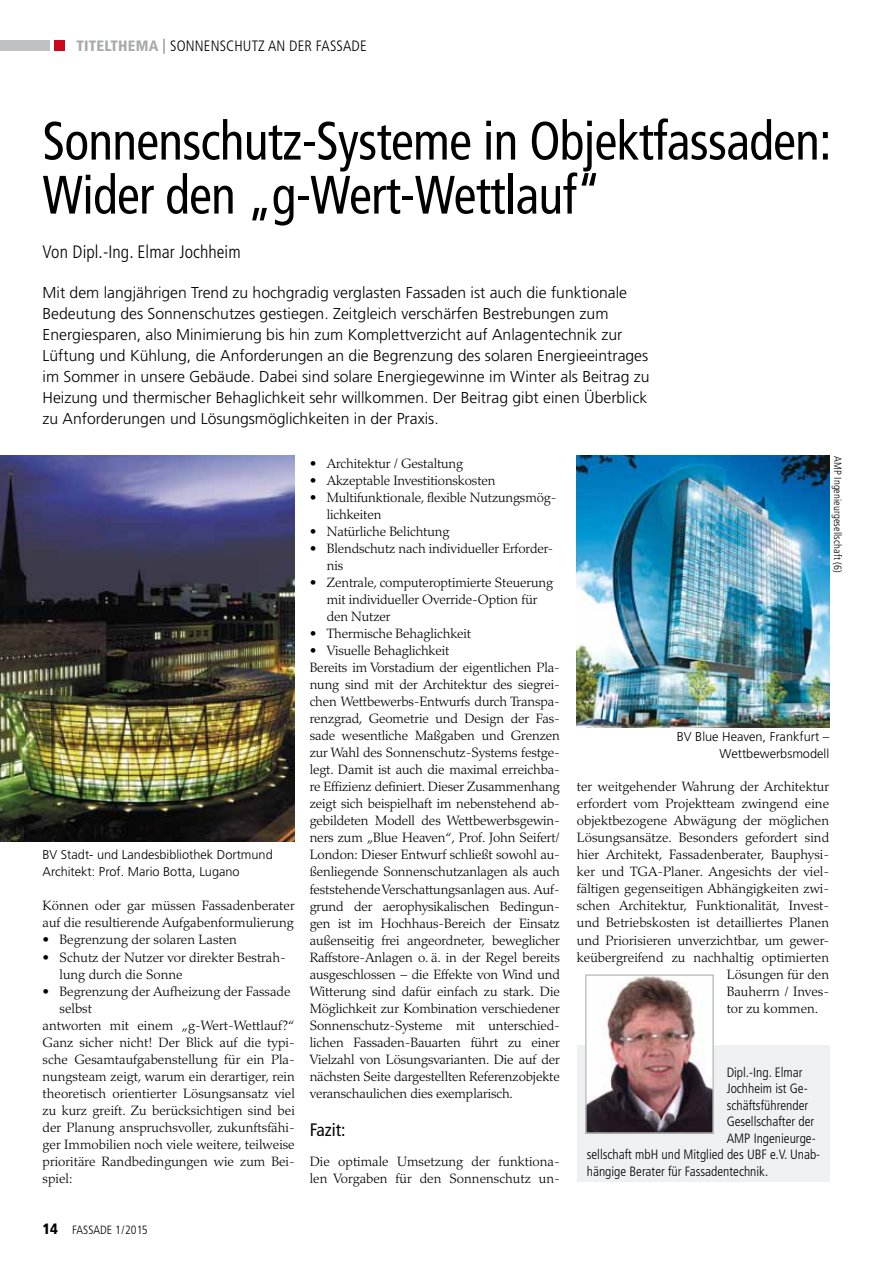
<style>
.page{position:relative;width:893px;height:1263px;background:#fff}
.page>*{position:absolute;margin:0;border:0;box-sizing:border-box;transform-origin:0 0}
.t1{font:condensed 54px/54px "Frutiger";letter-spacing:-.01em;color:#000;scale:.94 1}
.t2{font:300 condensed 18px "Frutiger";color:#000}
.t3{font:condensed 18px "Frutiger";color:#000}
.t4{font:300 15.75px/21px "Frutiger";color:#000}
.t5{font:300 condensed 15px "Frutiger";letter-spacing:.01em;color:#000}
.t6{font:300 13.5px/17px "Palatino";letter-spacing:-.01em;color:#000}
.t7{font:300 condensed 13.5px "Frutiger";color:#000}
.t8{font:300 12.75px/17px "Frutiger";color:#000}
.t9{font:300 condensed 12px "Frutiger";color:#000}
.t10{font:300 condensed 10.5px "Frutiger";color:#000}
.s1{font-weight:900;color:#a9aaac}
.s2{color:#4d4846}
.s3{font-weight:900;font-size:15px}
</style>
<div class="page">
<div style="left:0;top:41px;width:49px;height:10px;background:#c0c1c2"></div>
<div style="left:54px;top:41px;width:10px;height:10px;background:#cd071e"></div>
<img style="left:0;top:456px;width:295px;height:385px">
<img style="left:577px;top:456px;width:252px;height:271px">
<div style="left:577px;top:1045px;width:252px;height:137px;background:#eff0f1"></div>
<img style="left:588px;top:977px;width:123px;height:154px">
<div style="left:585px;top:974px;width:129px;height:160px;border:2px solid #c0c1c2"></div>
<p class="t5" style="left:77px;top:37px;width:292px"><span class="s1">TITELTHEMA</span> <span class="s2">|</span> Sonnenschutz an der Fassade</p>
<h1 class="t1" style="left:43px;top:114px;width:841px">Sonnenschutz-Systeme in Objektfassaden:<br>Wider den „g-Wert-Wettlauf“</h1>
<h2 class="t2" style="left:43px;top:242px;width:200px">Von Dipl.-Ing. Elmar Jochheim</h2>
<p class="t4" style="left:43px;top:282px;width:609px">Mit dem langjährigen Trend zu hochgradig verglasten Fassaden ist auch die funktionale Bedeutung des Sonnenschutzes gestiegen. Zeitgleich verschärfen Bestrebungen zum Energiesparen, also Minimierung bis hin zum Komplettverzicht auf Anlagentechnik zur Lüftung und Kühlung, die Anforderungen an die Begrenzung des solaren Energieeintrages im Sommer in unsere Gebäude. Dabei sind solare Energiegewinne im Winter als Beitrag zu Heizung und thermischer Behaglichkeit sehr willkommen. Der Beitrag gibt einen Überblick zu Anforderungen und Lösungsmöglichkeiten in der Praxis.</p>
<p class="t8" style="left:43px;top:846px;width:232px">BV Stadt- und Landesbibliothek Dortmund<br>Architekt: Prof. Mario Botta, Lugano</p>
<p class="t6" style="left:43px;top:898px;width:254px">Können oder gar müssen Fassadenberater auf die resultierende Aufgabenformulierung</p>
<p class="t6" style="left:43px;top:932px;width:196px">• Begrenzung der solaren Lasten</p>
<p class="t6" style="left:60px;top:949px;width:228px;text-indent:-17px">• Schutz der Nutzer vor direkter Bestrah&shy;lung durch die Sonne</p>
<p class="t6" style="left:43px;top:983px;width:250px">• Begrenzung der Aufheizung der Fassade</p>
<p class="t6" style="left:60px;top:1000px;width:34px">selbst</p>
<p class="t6" style="left:43px;top:1017px;width:254px">antworten mit einem „g-Wert-Wettlauf?“</p>
<p class="t6" style="left:43px;top:1034px;width:254px">Ganz sicher nicht! Der Blick auf die typi-</p>
<p class="t6" style="left:43px;top:1051px;width:254px">sche Gesamtaufgabenstellung für ein Pla-</p>
<p class="t6" style="left:43px;top:1068px;width:254px">nungsteam zeigt, warum ein derartiger, rein</p>
<p class="t6" style="left:43px;top:1085px;width:254px">theoretisch orientierter Lösungsansatz viel</p>
<p class="t6" style="left:43px;top:1102px;width:254px">zu kurz greift. Zu berücksichtigen sind bei</p>
<p class="t6" style="left:43px;top:1119px;width:254px">der Planung anspruchsvoller, zukunftsfähi-</p>
<p class="t6" style="left:43px;top:1136px;width:254px">ger Immobilien noch viele weitere, teilweise</p>
<p class="t6" style="left:43px;top:1153px;width:254px">prioritäre Randbedingungen wie zum Bei-</p>
<p class="t6" style="left:43px;top:1170px;width:31px">spiel:</p>
<p class="t6" style="left:310px;top:455px;width:155px">• Architektur / Gestaltung</p>
<p class="t6" style="left:310px;top:472px;width:187px">• Akzeptable Investitionskosten</p>
<p class="t6" style="left:327px;top:489px;width:231px;text-indent:-17px">• Multifunktionale, flexible Nutzungsmög&shy;lichkeiten</p>
<p class="t6" style="left:310px;top:523px;width:141px">• Natürliche Belichtung</p>
<p class="t6" style="left:327px;top:540px;width:228px;text-indent:-17px">• Blendschutz nach individueller Erforder&shy;nis</p>
<p class="t6" style="left:327px;top:574px;width:228px;text-indent:-17px">• Zentrale, computeroptimierte Steuerung mit individueller Override-Option für den Nutzer</p>
<p class="t6" style="left:310px;top:625px;width:163px">• Thermische Behaglichkeit</p>
<p class="t6" style="left:310px;top:642px;width:252px">• Visuelle Behaglichkeit<br>Bereits im Vorstadium der eigentlichen Pla&shy;nung sind mit der Architektur des siegrei&shy;chen Wettbewerbs-Entwurfs durch Transpa&shy;renzgrad, Geometrie und Design der Fas&shy;sade wesentliche Maßgaben und Grenzen zur Wahl des Sonnenschutz-Systems festge&shy;legt. Damit ist auch die maximal erreichba&shy;re Effizienz definiert. Dieser Zusammenhang zeigt sich beispielhaft im nebenstehend ab&shy;gebildeten Modell des Wettbewerbsgewin&shy;ners zum „Blue Heaven“, Prof. John Seifert/ London: Dieser Entwurf schließt sowohl au&shy;ßenliegende Sonnenschutzanlagen als auch feststehende Verschattungsanlagen aus. Auf&shy;grund der aerophysikalischen Bedingun&shy;gen ist im Hochhaus-Bereich der Einsatz außenseitig frei angeordneter, beweglicher Raffstore-Anlagen o. ä. in der Regel bereits ausgeschlossen – die Effekte von Wind und Witterung sind dafür einfach zu stark. Die Möglichkeit zur Kombination verschiedener Sonnenschutz-Systeme mit unterschied&shy;lichen Fassaden-Bauarten führt zu einer Vielzahl von Lösungsvarianten. Die auf der nächsten Seite dargestellten Referenzobjekte veranschaulichen dies exemplarisch.</p>
<h2 class="t3" style="left:310px;top:1119px;width:37px">Fazit:</h2>
<p class="t6" style="left:310px;top:1153px;width:252px">Die optimale Umsetzung der funktiona&shy;len Vorgaben für den Sonnenschutz un-</p>
<p class="t9" style="left:43px;top:1223px;width:107px"><span class="s3">14</span> FASSADE 1/2015</p>
<p class="t10" style="left:844px;top:456px;width:119px;rotate:90deg">AMP I ngenieurgesellschaft (6)</p>
<p class="t8" style="left:677px;top:729px;width:154px;text-align:right">BV Blue Heaven, Frankfurt –<br>Wettbewerbsmodell</p>
<p class="t6" style="left:577px;top:778px;width:254px">ter weitgehender Wahrung der Architektur</p>
<p class="t6" style="left:577px;top:795px;width:254px">erfordert vom Projektteam zwingend eine</p>
<p class="t6" style="left:577px;top:812px;width:254px">objektbezogene Abwägung der möglichen</p>
<p class="t6" style="left:577px;top:829px;width:254px">Lösungsansätze. Besonders gefordert sind</p>
<p class="t6" style="left:577px;top:847px;width:254px">hier Architekt, Fassadenberater, Bauphysi-</p>
<p class="t6" style="left:577px;top:864px;width:254px">ker und TGA-Planer. Angesichts der viel-</p>
<p class="t6" style="left:577px;top:881px;width:254px">fältigen gegenseitigen Abhängigkeiten zwi-</p>
<p class="t6" style="left:577px;top:898px;width:254px">schen Architektur, Funktionalität, Invest-</p>
<p class="t6" style="left:577px;top:915px;width:254px">und Betriebskosten ist detailliertes Planen</p>
<p class="t6" style="left:577px;top:932px;width:254px">und Priorisieren unverzichtbar, um gewer-</p>
<p class="t6" style="left:577px;top:949px;width:254px">keübergreifend zu nachhaltig optimierten</p>
<p class="t6" style="left:727px;top:966px;width:104px">Lösungen für den</p>
<p class="t6" style="left:727px;top:983px;width:104px">Bauherrn / Inves-</p>
<p class="t6" style="left:727px;top:1000px;width:93px">tor zu kommen.</p>
<p class="t7" style="left:727px;top:1064px;width:77px">Dipl.-Ing. Elmar</p>
<p class="t7" style="left:727px;top:1081px;width:83px">Jochheim ist Ge-</p>
<p class="t7" style="left:727px;top:1097px;width:83px">schäftsführender</p>
<p class="t7" style="left:727px;top:1114px;width:89px">Gesellschafter der</p>
<p class="t7" style="left:727px;top:1130px;width:90px">AM P I ngenieurge-</p>
<p class="t7" style="left:587px;top:1147px;width:235px">sellschaft mbH und M itglied des UB F e.V. U nab-</p>
<p class="t7" style="left:587px;top:1163px;width:183px">hängige Berater für Fassadentechnik.</p>
</div>
